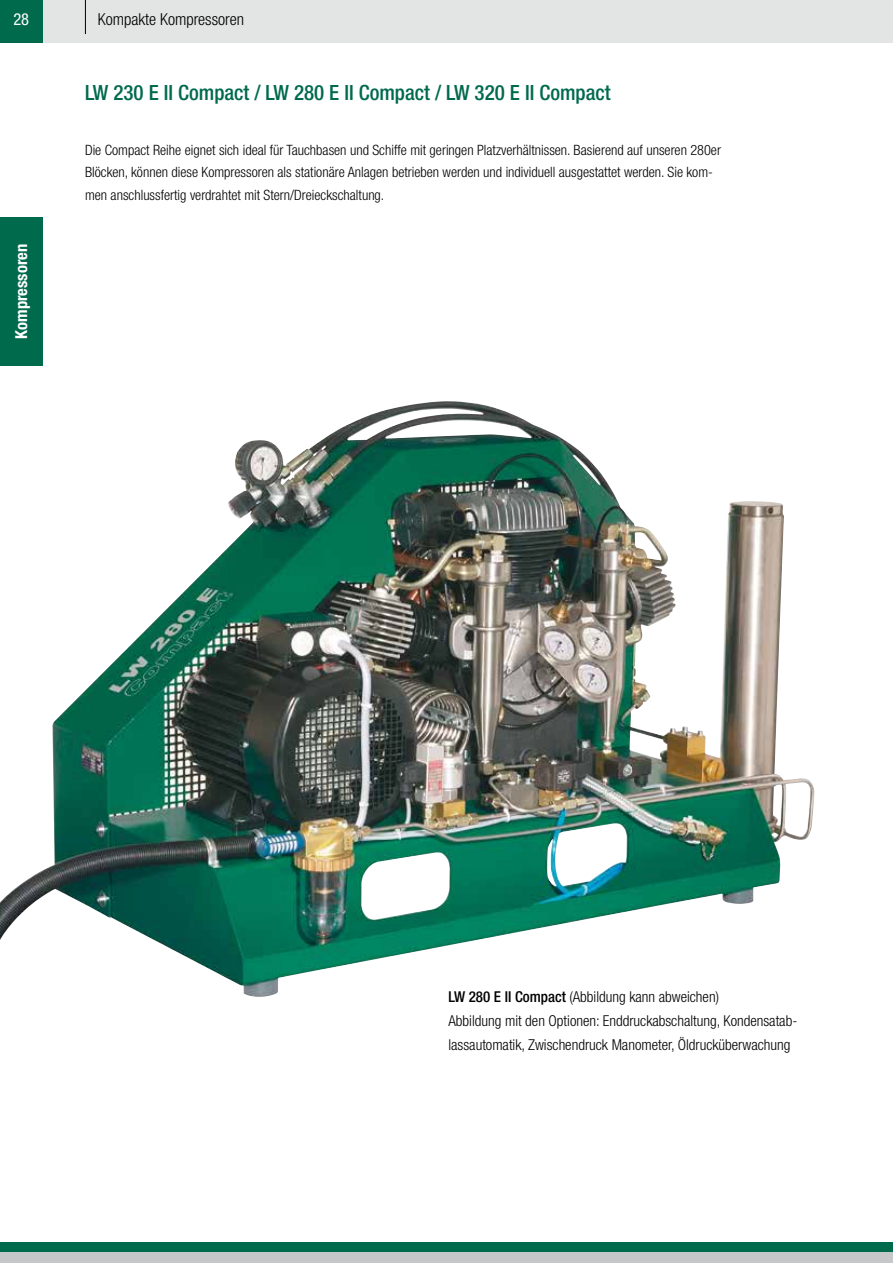
<style>
.page{position:relative;width:893px;height:1263px;background:#fff}
.page>*{position:absolute;margin:0;border:0;box-sizing:border-box;transform-origin:0 0}
.t1{font:500 condensed 21px "Helvetica Neue LT Std";color:#006a4d}
.t2{font:300 condensed 16.5px "Helvetica Neue LT Std";color:#000}
.t3{font:700 condensed 16.5px "Helvetica Neue LT Std";color:#fff}
.t4{font:condensed 16.5px "Helvetica Neue LT Std";color:#fff}
.t5{font:300 condensed 15px/24px "Helvetica Neue LT Std";color:#000}
.t6{font:300 condensed 14.25px/22.5px "Helvetica Neue LT Std";color:#000}
.s1{font-weight:500}
</style>
<div class="page">
<div style="left:0;top:0;width:893px;height:43px;background:#e3e4e4"></div>
<div style="left:0;top:0;width:43px;height:43px;background:#006a4d"></div>
<hr style="left:85px;top:0;width:1px;height:34px;background:#000">
<img style="left:0;top:401px;width:753px;height:596px">
<div style="left:0;top:217px;width:43px;height:149px;background:#006a4d"></div>
<div style="left:0;top:1242px;width:893px;height:10px;background:#006a4d"></div>
<div style="left:0;top:1252px;width:893px;height:11px;background:#c6c7c8"></div>
<p class="t4" style="left:13px;top:10px;width:17px">28</p>
<p class="t2" style="left:98px;top:9px;width:148px">Kompakte Kompressoren</p>
<h1 class="t1" style="left:85px;top:80px;width:527px">LW 230 E II Compact / LW 280 E II Compact / LW 320 E II Compact</h1>
<p class="t3" style="left:11px;top:339px;width:96px;rotate:-90deg">Kompressoren</p>
<p class="t6" style="left:85px;top:138px;width:637px">Die Compact Reihe eignet sich ideal für Tauchbasen und Schiffe mit geringen Platzverhältnissen. Basierend auf unseren 280er<br>Blöcken, können diese Kompressoren als stationäre Anlagen betrieben werden und individuell ausgestattet werden. Sie kom&shy;men anschlussfertig verdrahtet mit Stern/Dreieckschaltung.</p>
<p class="t5" style="left:448px;top:985px;width:350px"><span class="s1">LW 280 E II Compact</span> (Abbildung kann abweichen)<br>Abbildung mit den Optionen: Enddruckabschaltung, Kondensatab&shy;lassautomatik, Zwischendruck Manometer, Öldrucküberwachung</p>
</div>
